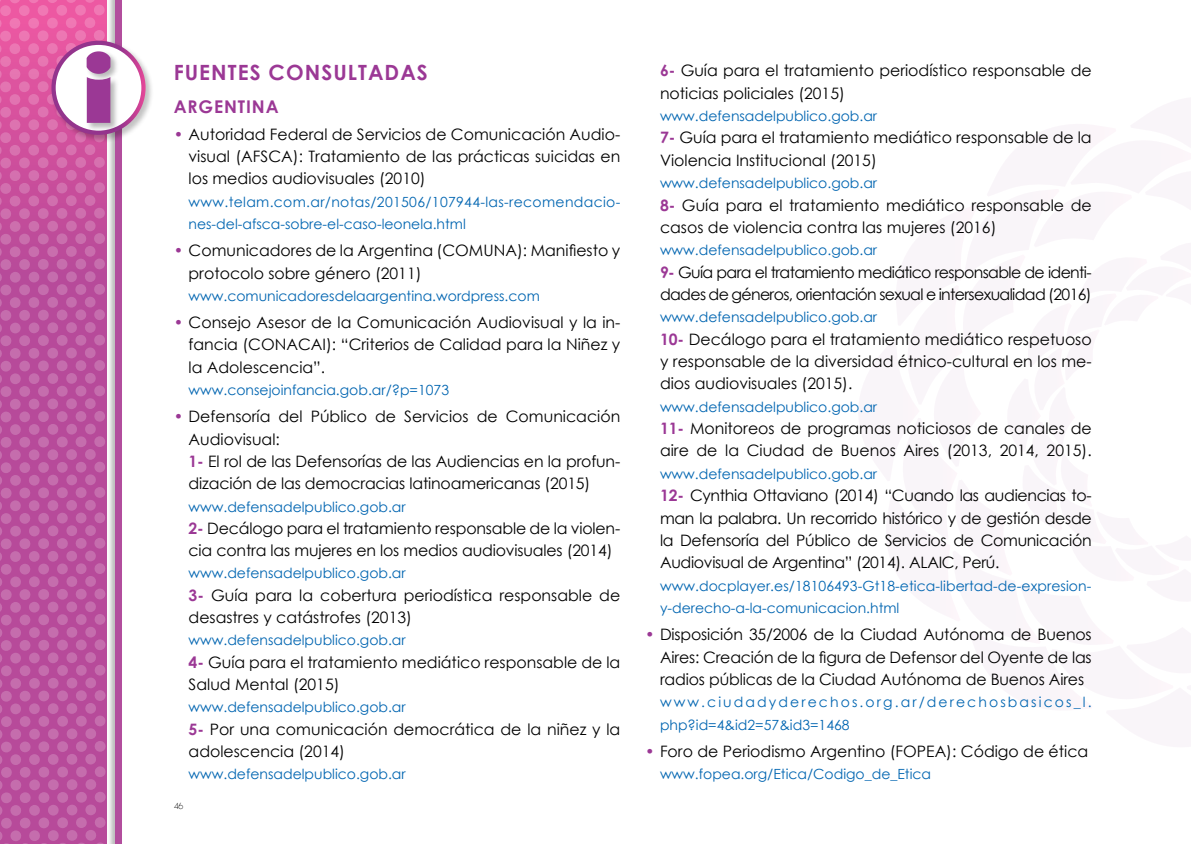
<style>
.page{position:relative;width:1191px;height:844px;background:#fff}
.page>*{position:absolute;margin:0;border:0;box-sizing:border-box;transform-origin:0 0}
.t1{font:700 21px "Century Gothic";letter-spacing:.05em;color:#9b3895}
.t2{font:700 17.5px "Century Gothic";letter-spacing:.05em;color:#9b3895}
.t3{font:15.75px/22.2px "Century Gothic";color:#000}
.t4{font:15.75px/22.4px "Century Gothic";letter-spacing:-.04em;color:#000}
.t5{font:14px/22.4px "Century Gothic";color:#0065b1}
.t6{font:14px/22.2px "Century Gothic";letter-spacing:.025em;color:#0065b1}
.t7{font:14px/22.4px "Century Gothic";letter-spacing:.15em;color:#0065b1}
.t8{font:300 8.75px "Geosans";color:#000}
.s1{color:#9b3895}
.s2{font-weight:700;color:#9b3895}
</style>
<div class="page">
<svg style="left:0;top:423px;width:106px;height:420px;background:#bc57a1"></svg>
<svg style="left:0;top:0;width:106px;height:423px;background:#ca5aa2"></svg>
<div style="left:107px;top:0;width:16px;height:843px;background:#000;opacity:.3"></div>
<div style="left:116px;top:0;width:6px;height:843px;background:#b24d9d"></div>
<div style="left:50px;top:40px;width:104px;height:103px;background:#000;opacity:.24"></div>
<svg style="left:51px;top:41px;width:95px;height:94px"></svg>
<h1 class="t1" style="left:174px;top:57px;width:256px">FUENTES CONSULTADAS</h1>
<p class="t2" style="left:174px;top:93px;width:106px">ARGENTINA</p>
<p class="t3" style="left:189px;top:123px;width:433px;text-align:justify;text-indent:-15px"><span class="s1">•</span> Autoridad Federal de Servicios de Comunicación Audio&shy;visual (AFSCA): Tratamiento de las prácticas suicidas en los medios audiovisuales (2010)</p>
<p class="t6" style="left:189px;top:190px;width:433px">www.telam.com.ar/notas/201506/107944-las-recomendacio&shy;nes-del-afsca-sobre-el-caso-leonela.html</p>
<p class="t3" style="left:189px;top:239px;width:433px;text-indent:-15px"><span class="s1">•</span> Comunicadores de la Argentina (COMUNA): Manifiesto y protocolo sobre género (2011)</p>
<p class="t5" style="left:189px;top:284px;width:353px">www.comunicadoresdelaargentina.wordpress.com</p>
<p class="t3" style="left:189px;top:311px;width:433px;text-align:justify;text-indent:-15px"><span class="s1">•</span> Consejo Asesor de la Comunicación Audiovisual y la in&shy;fancia (CONACAI): “Criterios de Calidad para la Niñez y la Adolescencia”.</p>
<p class="t5" style="left:189px;top:378px;width:262px">www.consejoinfancia.gob.ar/?p=1073</p>
<p class="t3" style="left:189px;top:405px;width:433px;text-indent:-15px"><span class="s1">•</span> Defensoría del Público de Servicios de Comunicación Audiovisual:<br><span class="s2">1-</span> El rol de las Defensorías de las Audiencias en la profun&shy;dización de las democracias latinoamericanas (2015)</p>
<p class="t5" style="left:189px;top:495px;width:219px">www.defensadelpublico.gob.ar</p>
<p class="t3" style="left:189px;top:516px;width:433px"><span class="s2">2-</span> Decálogo para el tratamiento responsable de la violen&shy;cia contra las mujeres en los medios audiovisuales (2014)</p>
<p class="t5" style="left:189px;top:561px;width:219px">www.defensadelpublico.gob.ar</p>
<p class="t3" style="left:189px;top:583px;width:433px"><span class="s2">3-</span> Guía para la cobertura periodística responsable de desastres y catástrofes (2013)</p>
<p class="t5" style="left:189px;top:628px;width:219px">www.defensadelpublico.gob.ar</p>
<p class="t3" style="left:189px;top:650px;width:433px"><span class="s2">4-</span> Guía para el tratamiento mediático responsable de la<br>Salud Mental (2015)</p>
<p class="t5" style="left:189px;top:695px;width:219px">www.defensadelpublico.gob.ar</p>
<p class="t3" style="left:189px;top:717px;width:433px"><span class="s2">5-</span> Por una comunicación democrática de la niñez y la adolescencia (2014)</p>
<p class="t5" style="left:189px;top:762px;width:219px">www.defensadelpublico.gob.ar</p>
<p class="t8" style="left:174px;top:801px;width:11px">46</p>
<p class="t3" style="left:660px;top:59px;width:433px"><span class="s2">6-</span> Guía para el tratamiento periodístico responsable de noticias policiales (2015)</p>
<p class="t5" style="left:660px;top:105px;width:219px">www.defensadelpublico.gob.ar</p>
<p class="t3" style="left:660px;top:126px;width:433px"><span class="s2">7-</span> Guía para el tratamiento mediático responsable de la<br>Violencia Institucional (2015)</p>
<p class="t5" style="left:660px;top:172px;width:219px">www.defensadelpublico.gob.ar</p>
<p class="t3" style="left:660px;top:193px;width:433px"><span class="s2">8-</span> Guía para el tratamiento mediático responsable de casos de violencia contra las mujeres (2016)</p>
<p class="t5" style="left:660px;top:239px;width:219px">www.defensadelpublico.gob.ar</p>
<p class="t4" style="left:660px;top:260px;width:433px"><span class="s2">9-</span> Guía para el tratamiento mediático responsable de identi&shy;dades de géneros, orientación sexual e intersexualidad (2016)</p>
<p class="t5" style="left:660px;top:306px;width:219px">www.defensadelpublico.gob.ar</p>
<p class="t3" style="left:660px;top:327px;width:433px;text-align:justify"><span class="s2">10-</span> Decálogo para el tratamiento mediático respetuoso y responsable de la diversidad étnico-cultural en los me&shy;dios audiovisuales (2015).</p>
<p class="t5" style="left:660px;top:395px;width:219px">www.defensadelpublico.gob.ar</p>
<p class="t3" style="left:660px;top:417px;width:433px"><span class="s2">11-</span> Monitoreos de programas noticiosos de canales de aire de la Ciudad de Buenos Aires (2013, 2014, 2015).</p>
<p class="t5" style="left:660px;top:462px;width:219px">www.defensadelpublico.gob.ar</p>
<p class="t3" style="left:660px;top:484px;width:433px;text-align:justify"><span class="s2">12-</span> Cynthia Ottaviano (2014) “Cuando las audiencias to&shy;man la palabra. Un recorrido histórico y de gestión desde la Defensoría del Público de Servicios de Comunicación Audiovisual de Argentina” (2014). ALAIC, Perú.</p>
<p class="t5" style="left:660px;top:574px;width:433px">www.docplayer.es/18106493-Gt18-etica-libertad-de-expresion&shy;y-derecho-a-la-comunicacion.html</p>
<p class="t3" style="left:660px;top:623px;width:433px;text-align:justify;text-indent:-15px"><span class="s1">•</span> Disposición 35/2006 de la Ciudad Autónoma de Buenos Aires: Creación de la figura de Defensor del Oyente de las radios públicas de la Ciudad Autónoma de Buenos Aires</p>
<p class="t7" style="left:660px;top:690px;width:433px">www.ciudadyderechos.org.ar/derechosbasicos_l. php?id=4&amp;id2=57&amp;id3=1468</p>
<p class="t3" style="left:645px;top:739px;width:445px"><span class="s1">•</span> Foro de Periodismo Argentino (FOPEA): Código de ética</p>
<p class="t5" style="left:660px;top:762px;width:273px">www.fopea.org/Etica/Codigo_de_Etica</p>
</div>
